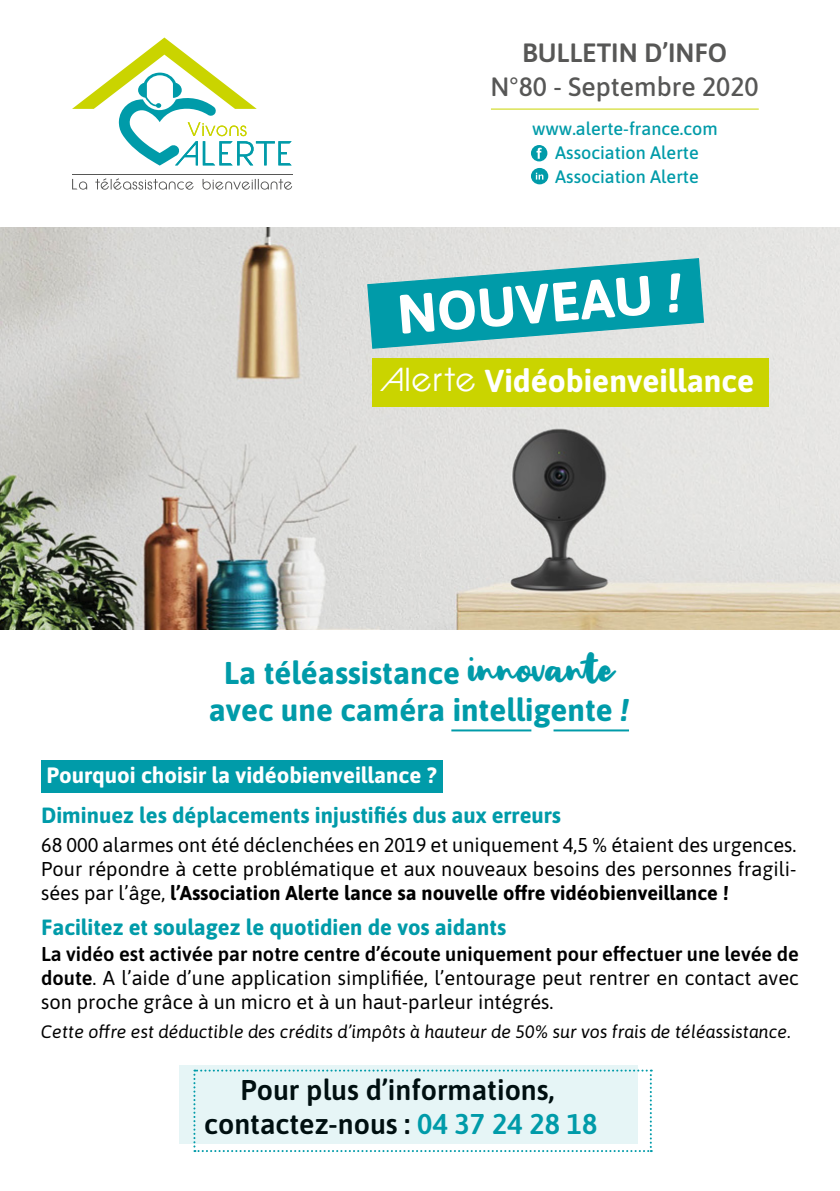
<style>
.page{position:relative;width:840px;height:1191px;background:#fff}
.page>*{position:absolute;margin:0;border:0;box-sizing:border-box;transform-origin:0 0}
.t1{font:700 55px "Asap";color:#fff}
.t2{font:700 31.6px "Asap";color:#fff}
.t3{font:700 31.4px/37.8px "Asap";color:#009ba9;text-align:center}
.t4{font:600 28.6px/34.2px "Asap";color:#000;text-align:center}
.t5{font:500 26.4px "Asap";color:#575756}
.t6{font:600 26.4px "Asap";color:#575756}
.t7{font:700 22.2px "Asap";color:#fff}
.t8{font:700 22px "Asap";color:#009ba9}
.t9{font:20px/24px "Asap";color:#000;text-align:justify}
.t10{font:italic 18px "Asap";color:#000}
.t11{font:500 18px/24px "Asap";color:#009ba9;text-align:center}
.s1{font-style:italic}
.s2{font-family:"Epic Fusion";font-weight:400}
.s3{font-family:"Big Snow";font-weight:400;font-size:43.6px}
.s4{font-weight:700}
.s5{font-weight:600}
.s6{color:#009ba9}
</style>
<div class="page">
<hr style="left:72px;top:174px;width:220px;height:1px;background:#575756">
<svg style="left:72px;top:38px;width:219px;height:128px"></svg>
<svg style="left:72px;top:178px;width:220px;height:12px"></svg>
<img style="left:0;top:228px;width:839px;height:401px">
<svg style="left:366px;top:257px;width:338px;height:92px;background:#45b0b9"></svg>
<div style="left:372px;top:358px;width:396px;height:49px;background:#cad400"></div>
<hr style="left:490px;top:109px;width:268px;height:1px;background:#cad400">
<svg style="left:530px;top:145px;width:17px;height:16px"></svg>
<svg style="left:536px;top:148px;width:5px;height:11px"></svg>
<svg style="left:530px;top:168px;width:18px;height:16px"></svg>
<svg style="left:535px;top:173px;width:8px;height:7px"></svg>
<hr style="left:451px;top:729px;width:80px;height:2px;background:#009ba9">
<hr style="left:553px;top:729px;width:75px;height:2px;background:#009ba9">
<div style="left:180px;top:1065px;width:457px;height:78px;background:#e6f5f6"></div>
<svg style="left:193px;top:1069px;width:458px;height:83px"></svg>
<div style="left:41px;top:760px;width:401px;height:33px;background:#009ba9"></div>
<h3 class="t6" style="left:521px;top:34px;width:207px">BULLETIN D’INFO</h3>
<h3 class="t5" style="left:490px;top:69px;width:269px">N°80 - Septembre 2020</h3>
<p class="t11" style="left:531px;top:115px;width:187px">www.alerte-france.com<br>Association Alerte<br>Association Alerte</p>
<h1 class="t1" style="left:394px;top:277px;width:287px;rotate:-5deg">NOUVEAU <span class="s1">!</span></h1>
<h2 class="t2" style="left:379px;top:359px;width:375px"><span class="s2">Alerte</span> Vidéobienveillance</h2>
<h3 class="t3" style="left:209px;top:652px;width:422px">La téléassistance <span class="s3">innovante </span>avec une caméra intelligente <span class="s1">!</span></h3>
<p class="t7" style="left:46px;top:759px;width:391px">Pourquoi choisir la vidéobienveillance ?</p>
<p class="t8" style="left:41px;top:800px;width:521px">Diminuez les déplacements injustifiés dus aux erreurs</p>
<p class="t9" style="left:41px;top:831px;width:756px">68 000 alarmes ont été déclenchées en 2019 et uniquement 4,5 % étaient des urgences.<br>Pour répondre à cette problématique et aux nouveaux besoins des personnes fragili&shy;sées par l’âge, <span class="s4">l’Association Alerte lance sa nouvelle offre vidéobienveillance !</span></p>
<p class="t8" style="left:41px;top:912px;width:466px">Facilitez et soulagez le quotidien de vos aidants</p>
<p class="t9" style="left:41px;top:941px;width:758px"><span class="s5">La vidéo est activée par notre centre d’écoute uniquement pour effectuer une levée de doute</span>. A l’aide d’une application simplifiée, l’entourage peut rentrer en contact avec son proche grâce à un micro et à un haut-parleur intégrés.</p>
<p class="t10" style="left:41px;top:1020px;width:750px">Cette offre est déductible des crédits d’impôts à hauteur de 50% sur vos frais de téléassistance.</p>
<h3 class="t4" style="left:204px;top:1071px;width:394px">Pour plus d’informations, contactez-nous : <span class="s6">04 37 24 28 18</span></h3>
</div>
